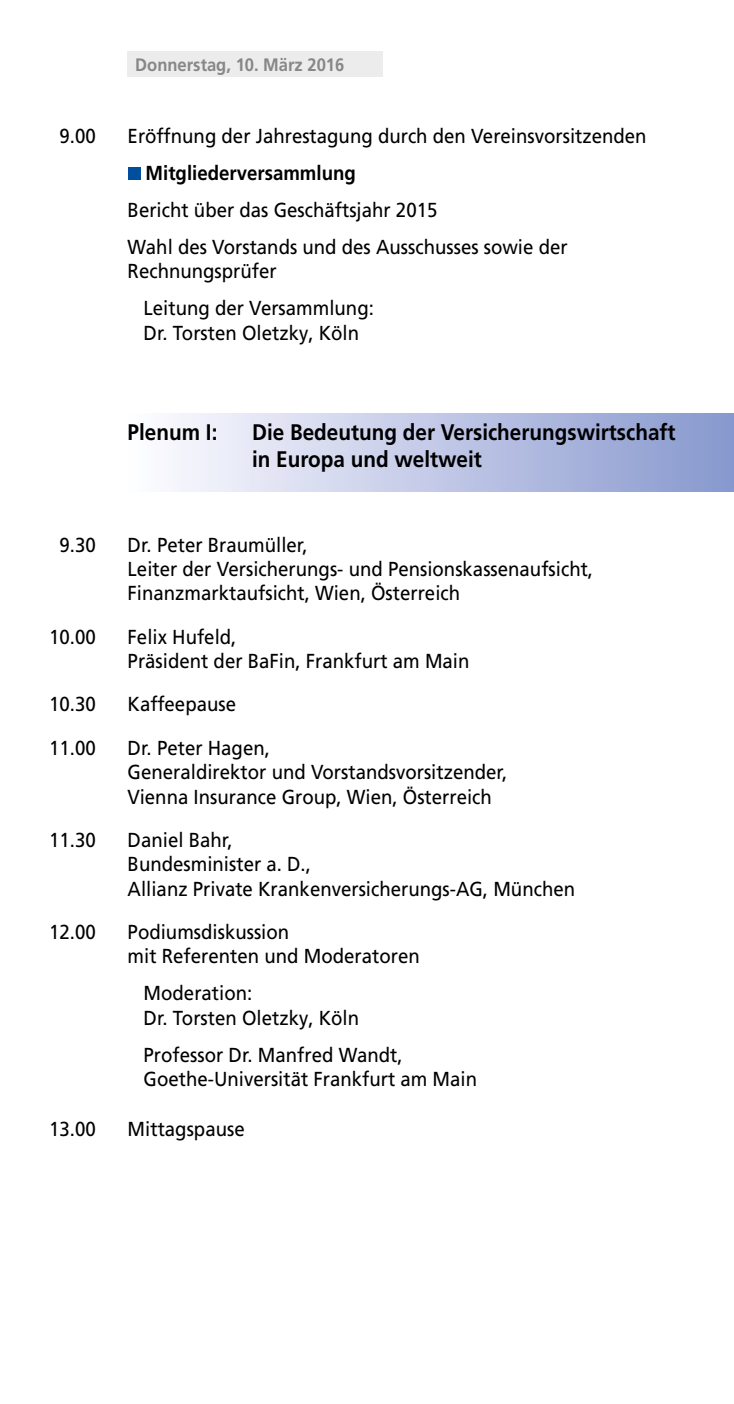
<style>
.page{position:relative;width:734px;height:1404px;background:#fff}
.page>*{position:absolute;margin:0;border:0;box-sizing:border-box;transform-origin:0 0}
.t1{font:700 22.5px/27px "Frutiger LT Pro";color:#000;scale:.92 1}
.t2{font:20.25px/24.3px "Frutiger LT Pro";color:#000;scale:.92 1}
.t3{font:700 20.25px "Frutiger LT Pro";color:#000;scale:.92 1}
.t4{font:700 18px "Frutiger LT Pro";color:#868786;scale:.92 1}
</style>
<div class="page">
<div style="left:0;top:413px;width:733px;height:78px;background:linear-gradient(to right,#fff,#8b9ad0)"></div>
<div style="left:128px;top:51px;width:255px;height:26px;background:#ececec"></div>
<div style="left:128px;top:167px;width:12px;height:13px;background:#004e9e"></div>
<p class="t4" style="left:135px;top:54px;width:229px">Donnerstag, 10. März 2016</p>
<p class="t2" style="left:59px;top:124px;width:41px">9.00</p>
<p class="t2" style="left:128px;top:124px;width:565px">Eröffnung der Jahrestagung durch den Vereinsvorsitzenden</p>
<p class="t3" style="left:145px;top:161px;width:230px">Mitgliederversammlung</p>
<p class="t2" style="left:128px;top:191px;width:479px;line-height:37.1px">Bericht über das Geschäftsjahr 2015<br>Wahl des Vorstands und des Ausschusses sowie der</p>
<p class="t2" style="left:144px;top:253px;width:252px;line-height:37.1px;text-indent:-16px">Rechnungsprüfer<br>Leitung der Versammlung:</p>
<p class="t2" style="left:144px;top:320px;width:236px">Dr. Torsten Oletzky, Köln</p>
<p class="t1" style="left:128px;top:418px;width:99px">Plenum I:</p>
<p class="t1" style="left:252px;top:418px;width:462px">Die Bedeutung der Versicherungswirtschaft in Europa und weltweit</p>
<p class="t2" style="left:59px;top:532px;width:41px">9.30</p>
<p class="t2" style="left:128px;top:532px;width:507px">Dr. Peter Braumüller,<br>Leiter der Versicherungs- und Pensionskassenaufsicht,<br>Finanzmarktaufsicht, Wien, Österreich</p>
<p class="t2" style="left:49px;top:624px;width:52px">10.00</p>
<p class="t2" style="left:128px;top:624px;width:373px">Felix Hufeld,<br>Präsident der BaFin, Frankfurt am Main</p>
<p class="t2" style="left:49px;top:692px;width:52px">10.30</p>
<p class="t2" style="left:128px;top:692px;width:119px">Kaffeepause</p>
<p class="t2" style="left:49px;top:735px;width:52px">11.00</p>
<p class="t2" style="left:128px;top:735px;width:414px">Dr. Peter Hagen,<br>Generaldirektor und Vorstandsvorsitzender,<br>Vienna Insurance Group, Wien, Österreich</p>
<p class="t2" style="left:49px;top:827px;width:52px">11.30</p>
<p class="t2" style="left:128px;top:827px;width:488px">Daniel Bahr,<br>Bundesminister a. D.,<br>Allianz Private Krankenversicherungs-AG, München</p>
<p class="t2" style="left:49px;top:919px;width:52px">12.00</p>
<p class="t2" style="left:128px;top:919px;width:319px">Podiumsdiskussion<br>mit Referenten und Moderatoren</p>
<p class="t2" style="left:144px;top:981px;width:236px">Moderation:<br>Dr. Torsten Oletzky, Köln</p>
<p class="t2" style="left:144px;top:1042px;width:364px">Professor Dr. Manfred Wandt,<br>Goethe-Universität Frankfurt am Main</p>
<p class="t2" style="left:49px;top:1116px;width:52px">13.00</p>
<p class="t2" style="left:128px;top:1116px;width:129px">Mittagspause</p>
</div>
